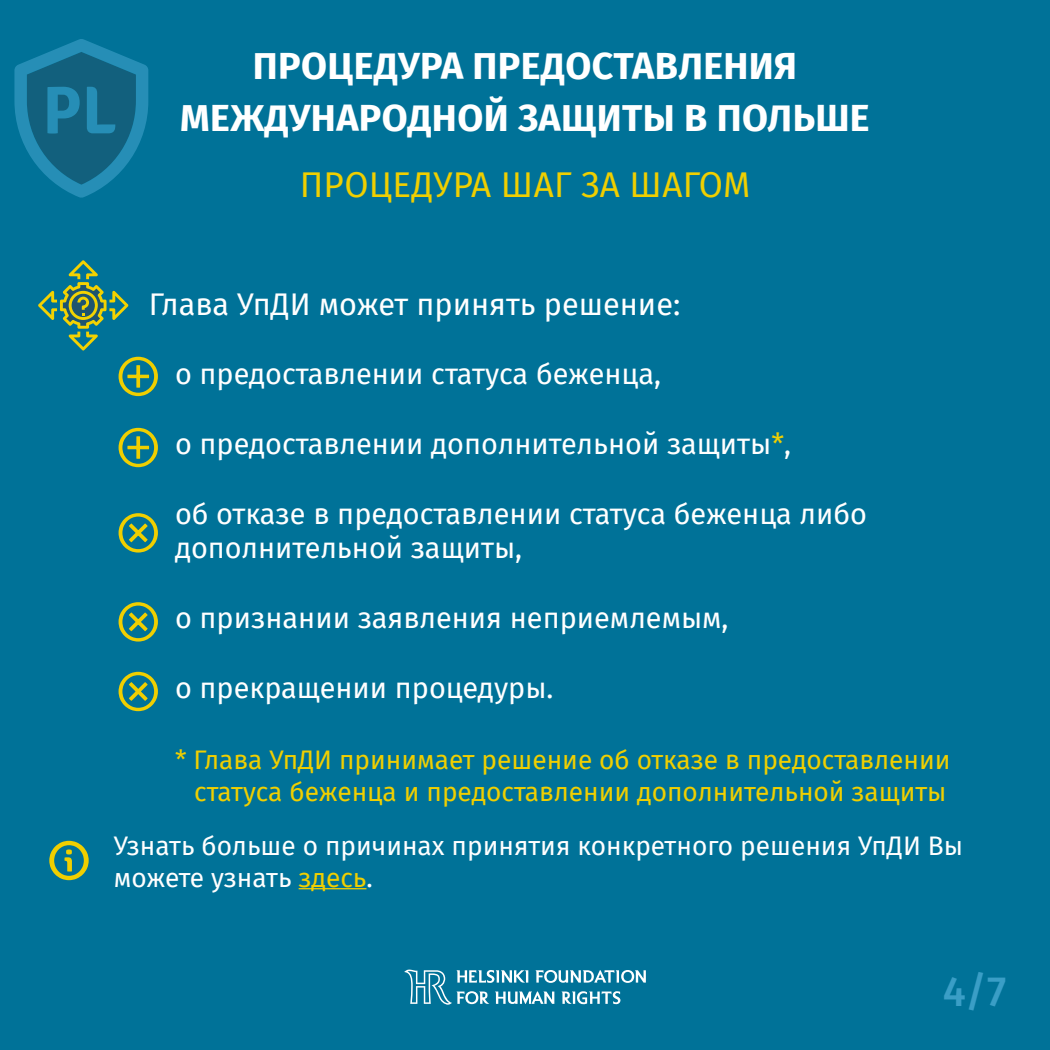
<style>
.page{position:relative;width:1050px;height:1050px;background:#007298}
.page>*{position:absolute;margin:0;border:0;box-sizing:border-box;transform-origin:0 0}
.t1{font:52.5px "Signika";color:#f0cf00}
.t2{font:500 42px "Fira Sans";color:#3a9ec6}
.t3{font:700 37.62px/51.6px "Fira Sans";letter-spacing:.01em;color:#fff;text-align:center}
.t4{font:35px "Fira Sans";letter-spacing:.01em;color:#f0cf00}
.t5{font:30.62px "Fira Sans";color:#fff}
.t6{font:28.88px/34.6px "Fira Sans";color:#fff}
.t7{font:26.25px/31.5px "Fira Sans";color:#f0cf00;text-align:center}
.t8{font:26.25px "Fira Sans";color:#fff}
.s1{color:#f0cf00}
</style>
<div class="page">
<svg style="left:14px;top:39px;width:134px;height:159px"></svg>
<svg style="left:404px;top:969px;width:242px;height:36px"></svg>
<hr style="left:299px;top:888px;width:67px;height:1px;background:#f0cf00">
<svg style="left:119px;top:357px;width:39px;height:39px"></svg>
<svg style="left:119px;top:428px;width:39px;height:39px"></svg>
<svg style="left:119px;top:513px;width:39px;height:40px"></svg>
<svg style="left:119px;top:602px;width:39px;height:40px"></svg>
<svg style="left:119px;top:672px;width:39px;height:39px"></svg>
<svg style="left:38px;top:260px;width:91px;height:91px"></svg>
<h3 class="t3" style="left:180px;top:37px;width:691px">ПРОЦЕДУРА ПРЕДОСТАВЛЕНИЯ<br>МЕЖДУНАРОДНОЙ ЗАЩИТЫ В ПОЛЬШЕ</h3>
<p class="t4" style="left:300px;top:158px;width:452px">ПРОЦЕДУРА ШАГ ЗА ШАГОМ</p>
<p class="t5" style="left:149px;top:281px;width:533px">Глава УпДИ может принять решение:</p>
<p class="t6" style="left:175px;top:356px;width:488px">о предоставлении статуса беженца,</p>
<p class="t6" style="left:175px;top:426px;width:618px">о предоставлении дополнительной защиты<span class="s1">*</span>,</p>
<p class="t6" style="left:175px;top:496px;width:694px">об отказе в предоставлении статуса беженца либо дополнительной защиты,</p>
<p class="t6" style="left:175px;top:600px;width:555px">о признании заявления неприемлемым,</p>
<p class="t6" style="left:175px;top:670px;width:380px">о прекращении процедуры.</p>
<p class="t7" style="left:175px;top:744px;width:777px">* Глава УпДИ принимает решение об отказе в предоставлении статуса беженца и предоставлении дополнительной защиты</p>
<p class="t8" style="left:114px;top:826px;width:851px">Узнать больше о причинах принятия конкретного решения УпДИ Вы</p>
<h1 class="t1" style="left:44px;top:823px;width:331px">ICO.CIRCLEINFO <sub>можете</sub> <sub>узнать</sub> <sub>здесь</sub><sub>.</sub></h1>
<h2 class="t2" style="left:943px;top:958px;width:65px">4/7</h2>
</div>
